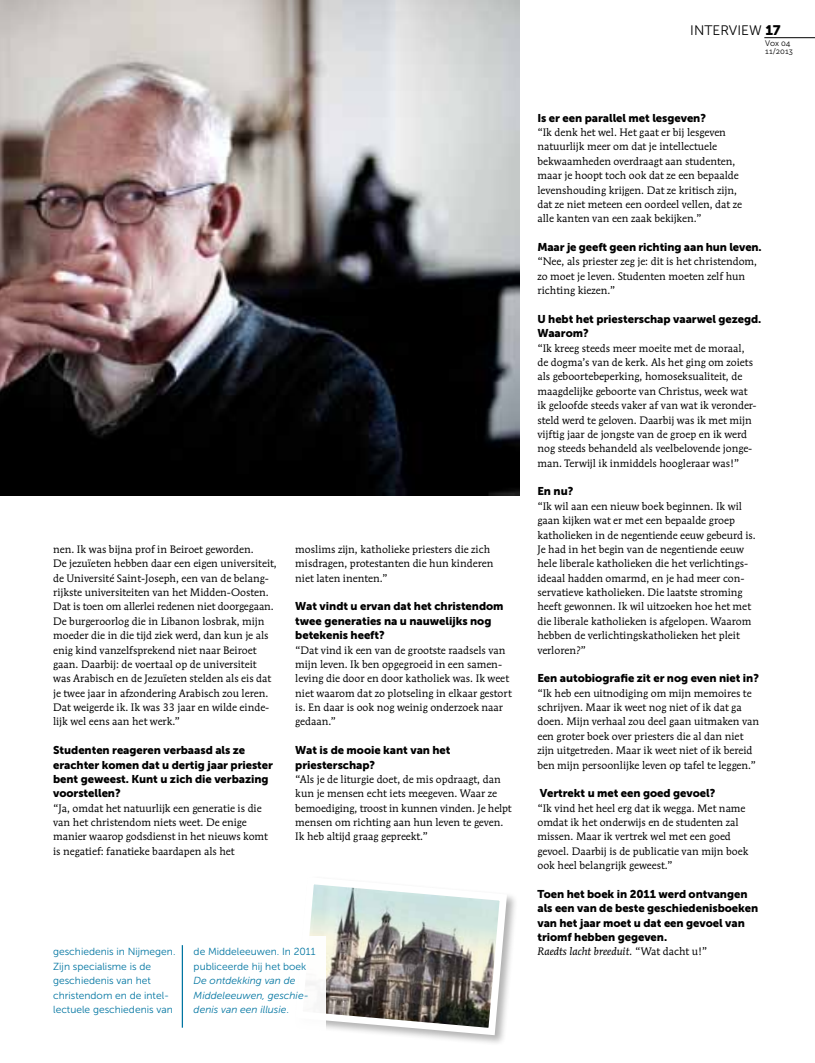
<style>
.page{position:relative;width:815px;height:1063px;background:#fff}
.page>*{position:absolute;margin:0;border:0;box-sizing:border-box;transform-origin:0 0}
.t1{font:13.75px "Museo Sans 300";color:#000}
.t2{font:11.25px/14.4px "Museo Sans 900";letter-spacing:-.005em;color:#000}
.t3{font:10.62px/14.4px "Mendoza Rom ITC";color:#000}
.t4{font:italic 10.62px "Mendoza Rom ITC";color:#000}
.t5{font:10.25px/14.4px "Museo Sans 300";color:#0075a1}
.t6{font:italic 10.25px/14.4px "Museo Sans 300";color:#0075a1}
.t7{font:8.12px/8.1px "Museo Sans 300";color:#000}
.s1{font-style:normal}
.s2{font-family:"Museo Sans 900"}
</style>
<div class="page">
<hr style="left:764px;top:37px;width:51px;height:1px;background:#000">
<div style="left:294px;top:876px;width:224px;height:171px;background:#000;opacity:.3"></div>
<svg style="left:294px;top:876px;width:217px;height:163px"></svg>
<div style="left:0;top:936px;width:326px;height:117px;background:#fff"></div>
<img style="left:0;top:0;width:519px;height:495px">
<hr style="left:182px;top:945px;width:1px;height:83px;background:#0075a1">
<p class="t3" style="left:53px;top:542px;width:225px">nen. Ik was bijna prof in Beiroet geworden.<br>De jezuïeten hebben daar een eigen universiteit, de Université Saint-Joseph, een van de belang&shy;rijkste universiteiten van het Midden-Oosten.<br>Dat is toen om allerlei redenen niet doorgegaan.<br>De burgeroorlog die in Libanon losbrak, mijn moeder die in die tijd ziek werd, dan kun je als enig kind vanzelfsprekend niet naar Beiroet gaan. Daarbij: de voertaal op de universiteit was Arabisch en de Jezuïeten stelden als eis dat je twee jaar in afzondering Arabisch zou leren.<br>Dat weigerde ik. Ik was 33 jaar en wilde einde&shy;lijk wel eens aan het werk.”</p>
<p class="t2" style="left:53px;top:743px;width:221px">Studenten reageren verbaasd als ze erachter komen dat u dertig jaar priester bent geweest. Kunt u zich die verbazing voorstellen?</p>
<p class="t3" style="left:53px;top:801px;width:216px">“Ja, omdat het natuurlijk een generatie is die van het christendom niets weet. De enige manier waarop godsdienst in het nieuws komt is negatief: fanatieke baardapen als het</p>
<p class="t3" style="left:295px;top:542px;width:200px">moslims zijn, katholieke priesters die zich misdragen, protestanten die hun kinderen niet laten inenten.”</p>
<p class="t2" style="left:295px;top:599px;width:210px">Wat vindt u ervan dat het christendom twee generaties na u nauwelijks nog betekenis heeft?</p>
<p class="t3" style="left:295px;top:642px;width:218px">“Dat vind ik een van de grootste raadsels van mijn leven. Ik ben opgegroeid in een samen&shy;leving die door en door katholiek was. Ik weet niet waarom dat zo plotseling in elkaar gestort is. En daar is ook nog weinig onderzoek naar gedaan.”</p>
<p class="t2" style="left:295px;top:743px;width:157px">Wat is de mooie kant van het priesterschap?</p>
<p class="t3" style="left:295px;top:772px;width:218px">“Als je de liturgie doet, de mis opdraagt, dan kun je mensen echt iets meegeven. Waar ze bemoediging, troost in kunnen vinden. Je helpt mensen om richting aan hun leven te geven.<br>Ik heb altijd graag gepreekt.”</p>
<p class="t5" style="left:53px;top:945px;width:124px">geschiedenis in N ijmegen.<br>Zijn specialisme is de geschiedenis van het christendom en de intel&shy;lectuele geschiedenis van</p>
<p class="t6" style="left:194px;top:945px;width:123px"><span class="s1">de Middeleeuwen. I n 2011 publiceerde hij het boek<br></span>De ontdekking van de<br>Middeleeuwen, geschie&shy;denis van een illusie<span class="s1">.</span></p>
<p class="t1" style="left:690px;top:23px;width:92px">INTERVIEW <span class="s2">17</span></p>
<p class="t7" style="left:765px;top:39px;width:29px">Vox 04<br>11/2013</p>
<p class="t2" style="left:537px;top:111px;width:170px">Is er een parallel met lesgeven?</p>
<p class="t3" style="left:537px;top:125px;width:206px">“Ik denk het wel. Het gaat er bij lesgeven natuurlijk meer om dat je intellectuele bekwaamheden overdraagt aan studenten, maar je hoopt toch ook dat ze een bepaalde levenshouding krijgen. Dat ze kritisch zijn, dat ze niet meteen een oordeel vellen, dat ze alle kanten van een zaak bekijken.”</p>
<p class="t2" style="left:537px;top:240px;width:226px">Maar je geeft geen richting aan hun leven.</p>
<p class="t3" style="left:537px;top:254px;width:221px">“Nee, als priester zeg je: dit is het christendom, zo moet je leven. Studenten moeten zelf hun richting kiezen.”</p>
<p class="t2" style="left:537px;top:312px;width:225px">U hebt het priesterschap vaarwel gezegd.<br>Waarom?</p>
<p class="t3" style="left:537px;top:341px;width:221px">“Ik kreeg steeds meer moeite met de moraal, de dogma’s van de kerk. Als het ging om zoiets als geboortebeperking, homoseksualiteit, de maagdelijke geboorte van Christus, week wat ik geloofde steeds vaker af van wat ik veronder&shy;steld werd te geloven. Daarbij was ik met mijn vijftig jaar de jongste van de groep en ik werd nog steeds behandeld als veelbelovende jonge&shy;man. Terwijl ik inmiddels hoogleraar was!”</p>
<p class="t2" style="left:537px;top:484px;width:37px">En nu?</p>
<p class="t3" style="left:537px;top:499px;width:220px">“Ik wil aan een nieuw boek beginnen. Ik wil gaan kijken wat er met een bepaalde groep katholieken in de negentiende eeuw gebeurd is.<br>Je had in het begin van de negentiende eeuw hele liberale katholieken die het verlichtings&shy;ideaal hadden omarmd, en je had meer con&shy;servatieve katholieken. Die laatste stroming heeft gewonnen. Ik wil uitzoeken hoe het met die liberale katholieken is afgelopen. Waarom hebben de verlichtingskatholieken het pleit verloren?”</p>
<p class="t2" style="left:537px;top:671px;width:223px">Een autobiografie zit er nog even niet in?</p>
<p class="t3" style="left:537px;top:686px;width:223px">“Ik heb een uitnodiging om mijn memoires te schrijven. Maar ik weet nog niet of ik dat ga doen. Mijn verhaal zou deel gaan uitmaken van een groter boek over priesters die al dan niet zijn uitgetreden. Maar ik weet niet of ik bereid ben mijn persoonlijke leven op tafel te leggen.”</p>
<p class="t2" style="left:540px;top:786px;width:177px">Vertrekt u met een goed gevoel?</p>
<p class="t3" style="left:537px;top:801px;width:213px">“Ik vind het heel erg dat ik wegga. Met name omdat ik het onderwijs en de studenten zal missen. Maar ik vertrek wel met een goed gevoel. Daarbij is de publicatie van mijn boek ook heel belangrijk geweest.”</p>
<p class="t2" style="left:537px;top:887px;width:222px">Toen het boek in 2011 werd ontvangen als een van de beste geschiedenisboeken van het jaar moet u dat een gevoel van triomf hebben gegeven.</p>
<p class="t4" style="left:537px;top:945px;width:172px">Raedts lacht breeduit. <span class="s1">“Wat dacht u!”</span></p>
</div>
